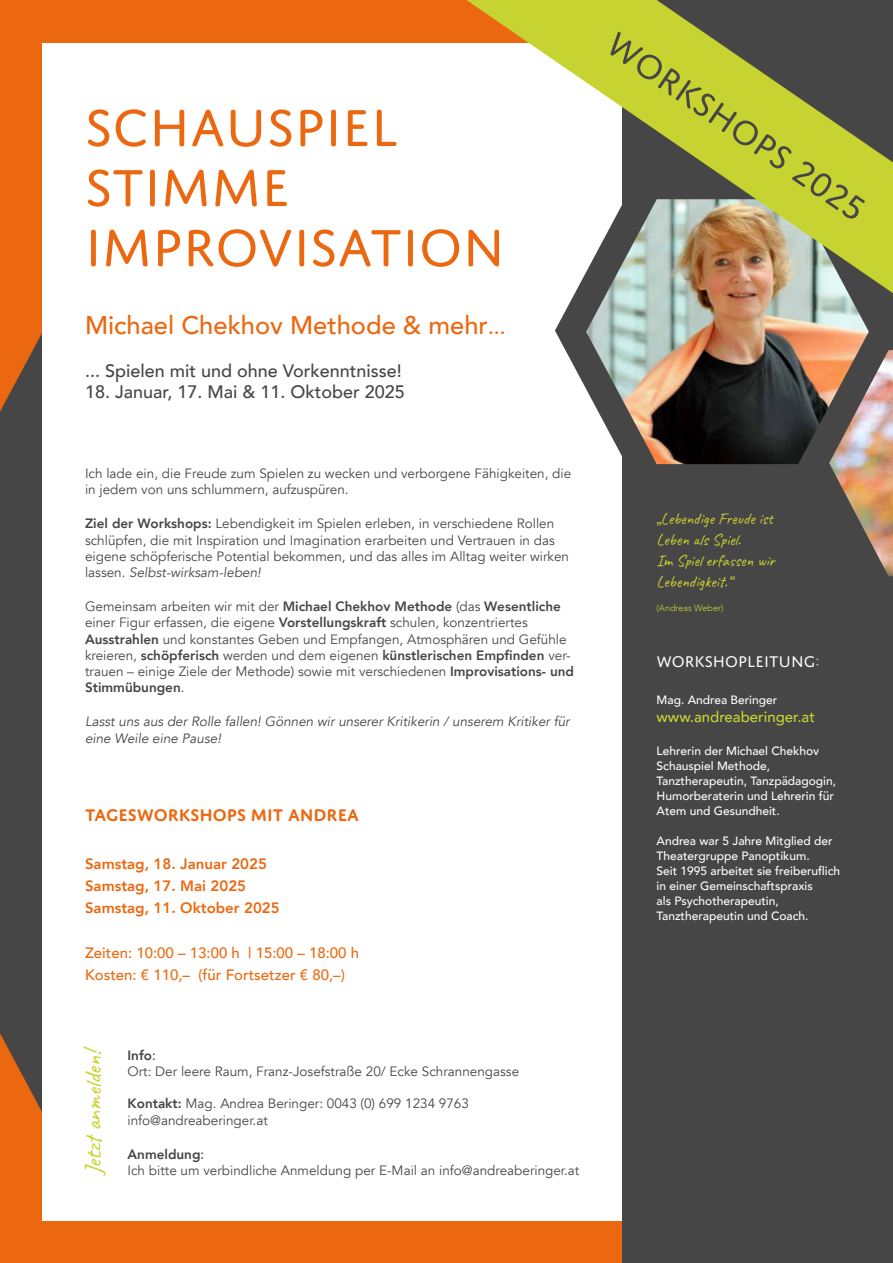
<style>
.page{position:relative;width:893px;height:1263px;background:#ec6810}
.page>*{position:absolute;margin:0;border:0;box-sizing:border-box;transform-origin:0 0}
.t1{font:55.5px/60px "Domus Titling";color:#ec6810}
.t2{font:36px "Domus Titling";color:#464646}
.t3{font:500 25.5px "Avenir";color:#ec6810}
.t4{font:24px "Caveat";color:#c7d330}
.t5{font:500 18px "Avenir";color:#464646}
.t6{font:600 18px "Domus Titling";color:#ec6810}
.t7{font:16.5px/21px "Caveat";color:#c7d330}
.t8{font:16.5px "Domus Titling";color:#fff}
.t9{font:500 15px/22.2px "Avenir";color:#ec6810}
.t10{font:800 15px/22.2px "Avenir";color:#ec6810}
.t11{font:500 15px "Avenir";color:#c7d330}
.t12{font:13.5px/16.2px "Avenir";color:#464646}
.t13{font:italic 13.5px/16.2px "Avenir";color:#464646}
.t14{font:500 12px/15px "Avenir";color:#fff}
.t15{font:300 9px "Avenir";color:#c7d330}
.s1{font-size:21px}
.s2{font-weight:800}
.s3{font-style:italic}
.s4{font-weight:500}
.s5{font-weight:300}
</style>
<div class="page">
<svg style="left:0;top:313px;width:43px;height:819px;background:#614f42"></svg>
<div style="left:43px;top:43px;width:807px;height:1177px;background:#fff"></div>
<div style="left:622px;top:0;width:271px;height:1263px;background:#464646"></div>
<svg style="left:555px;top:293px;width:338px;height:284px"></svg>
<img style="left:586px;top:293px;width:283px;height:171px">
<img style="left:829px;top:350px;width:64px;height:226px">
<svg style="left:466px;top:0;width:427px;height:293px"></svg>
<h1 class="t1" style="left:85px;top:97px;width:421px">SCHAUSPIEL<br>STIMME<br>IMPROVISATION</h1>
<h3 class="t3" style="left:85px;top:303px;width:422px">Michael Chekhov Methode &amp; mehr<span class="s1">...</span></h3>
<h3 class="t5" style="left:85px;top:355px;width:318px">... Spielen mit und ohne Vorkenntnisse!</h3>
<h3 class="t5" style="left:85px;top:376px;width:321px">18. Januar, 17. Mai &amp; 11. Oktober 2025</h3>
<h2 class="t2" style="left:621px;top:24px;width:306px;rotate:34deg">WORKSHOPS 2025</h2>
<p class="t12" style="left:85px;top:465px;width:488px">Ich lade ein, die Freude zum Spielen zu wecken und verborgene Fähigkeiten, die in jedem von uns schlummern, aufzuspüren.</p>
<p class="t12" style="left:85px;top:516px;width:485px"><span class="s2">Ziel der Workshops:</span> Lebendigkeit im Spielen erleben, in verschiedene Rollen schlüpfen, die mit Inspiration und Imagination erarbeiten und Vertrauen in das eigene schöpferische Potential bekommen, und das alles im Alltag weiter wirken lassen. <span class="s3">Selbst-wirksam-leben!</span></p>
<p class="t12" style="left:85px;top:599px;width:491px">Gemeinsam arbeiten wir mit der <span class="s2">Michael Chekhov Methode</span> (das <span class="s2">Wesentliche </span>einer Figur erfassen, die eigene <span class="s2">Vorstellungskraft</span> schulen, konzentriertes <span class="s2">Ausstrahlen</span> und konstantes Geben und Empfangen, Atmosphären und Gefühle kreieren, <span class="s2">schöpferisch</span> werden und dem eigenen <span class="s2">künstlerischen Empfinden</span> ver&shy;trauen – einige Ziele der Methode) sowie mit verschiedenen <span class="s2">Improvisations- und Stimmübungen</span>.</p>
<p class="t13" style="left:85px;top:714px;width:486px">Lasst uns aus der Rolle fallen! Gönnen wir unserer Kritikerin / unserem Kritiker für eine Weile eine Pause!</p>
<h3 class="t6" style="left:85px;top:804px;width:275px">TAGESWORKSHOPS MIT ANDREA</h3>
<p class="t10" style="left:85px;top:853px;width:196px">Samstag, 18. Januar 2025<br>Samstag, 17. Mai 2025<br>Samstag, 11. Oktober 2025</p>
<p class="t9" style="left:85px;top:941px;width:276px">Zeiten: 10:00 – 13:00 h | 15:00 – 18:00 h<br>Kosten: € 110,– (für Fortsetzer € 80,–)</p>
<h3 class="t4" style="left:78px;top:1175px;width:130px;rotate:-90deg">Jetzt anmelden!</h3>
<p class="t12" style="left:128px;top:1047px;width:393px"><span class="s2">Info</span><span class="s4">:<br></span>Ort: Der leere Raum, Franz-Josefstraße 20/ Ecke Schrannengasse</p>
<p class="t12" style="left:128px;top:1096px;width:343px"><span class="s2">Kontakt:</span> Mag. Andrea Beringer: 0043 (0) 699 1234 9763 info@andreaberinger.at</p>
<p class="t12" style="left:128px;top:1146px;width:453px"><span class="s2">Anmeldung</span><span class="s4">:<br></span>Ich bitte um verbindliche Anmeldung per E-Mail an info@andreaberinger.at</p>
<p class="t7" style="left:657px;top:508px;width:120px">„Lebendige Freude ist<br>Leben als Spiel.<br>Im Spiel erfassen wir<br>Lebendigkeit.“</p>
<p class="t15" style="left:657px;top:603px;width:68px">(Andreas Weber)</p>
<p class="t8" style="left:657px;top:653px;width:164px">WORKSHOPLEITUNG<span class="s5">:</span></p>
<p class="t14" style="left:657px;top:692px;width:122px">Mag. Andrea Beringer</p>
<p class="t11" style="left:657px;top:704px;width:160px">www.andreaberinger.at</p>
<p class="t14" style="left:657px;top:743px;width:181px">Lehrerin der Michael Chekhov<br>Schauspiel Methode,<br>Tanztherapeutin, Tanzpädagogin,<br>Humorberaterin und Lehrerin für<br>Atem und Gesundheit.</p>
<p class="t14" style="left:657px;top:833px;width:185px">Andrea war 5 Jahre Mitglied der<br>Theatergruppe Panoptikum.<br>Seit 1995 arbeitet sie freiberuflich in einer Gemeinschaftspraxis<br>als Psychotherapeutin,<br>Tanztherapeutin und Coach.</p>
</div>
